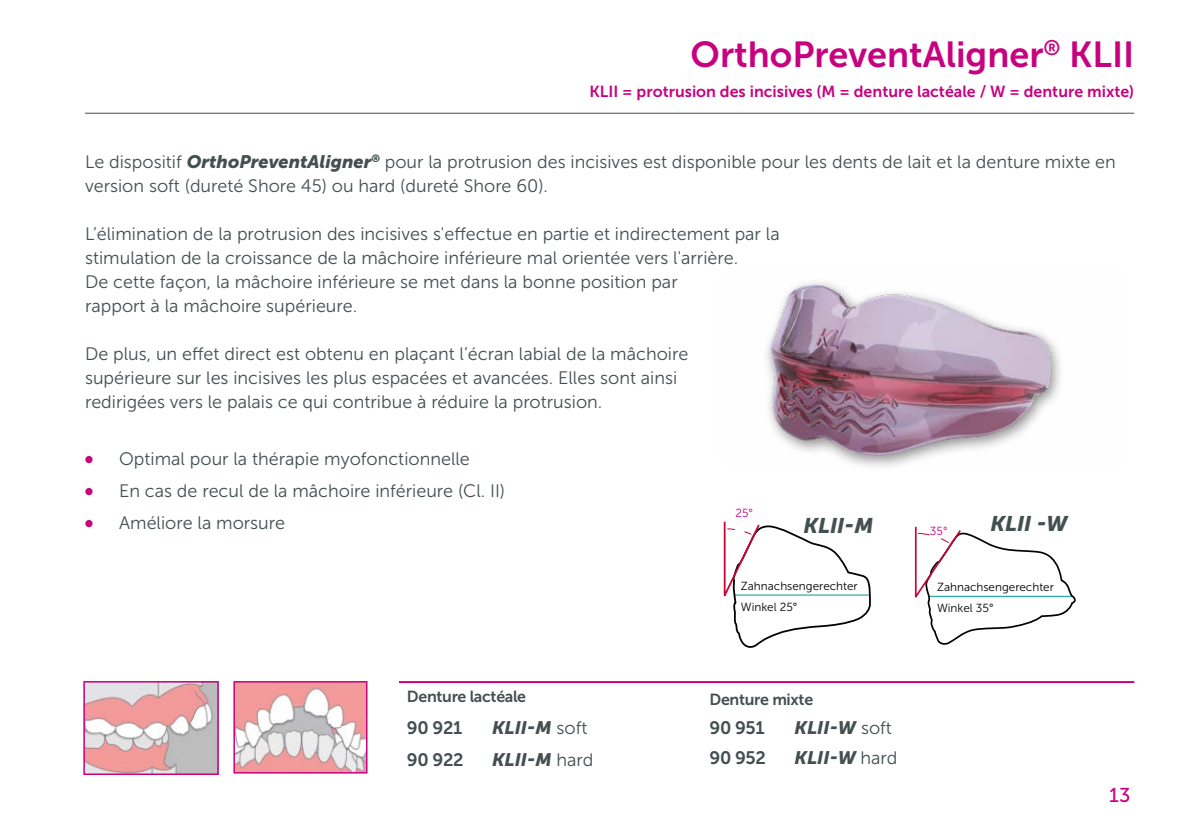
<style>
.page{position:relative;width:1191px;height:840px;background:#fff}
.page>*{position:absolute;margin:0;border:0;box-sizing:border-box;transform-origin:0 0}
.t1{font:36px "Museo Sans 700";color:#c7027f}
.t2{font:italic 21px "Museo Sans 900";color:#444f50}
.t3{font:20px "Museo Sans 500";color:#c7027f}
.t4{font:18px/24px "Museo Sans 300";color:#444f50}
.t5{font:italic 18px "Museo Sans 900";color:#444f50}
.t6{font:18px "Museo Sans 700";letter-spacing:-.02em;color:#444f50}
.t7{font:16px "Museo Sans 700";color:#c7027f}
.t8{font:16px "Museo Sans 700";letter-spacing:-.02em;color:#444f50}
.t9{font:11.8px/21px "Museo Sans 300";color:#000}
.t10{font:11.8px "Museo Sans 300";color:#c7027f}
.s1{font-family:"Museo Sans 900";font-style:italic}
.s2{color:#c7027f}
.s3{font-family:"Museo Sans 300";font-style:normal}
</style>
<div class="page">
<hr style="left:85px;top:113px;width:1049px;height:1px;background:#444f50">
<img style="left:86px;top:683px;width:130px;height:88px">
<div style="left:83px;top:680px;width:136px;height:94px;border:2px solid #c7027f"></div>
<img style="left:236px;top:683px;width:128px;height:87px">
<div style="left:233px;top:680px;width:134px;height:93px;border:2px solid #c7027f"></div>
<hr style="left:399px;top:680px;width:85px;height:2px;background:#c7027f">
<hr style="left:484px;top:680px;width:650px;height:2px;background:#c7027f">
<img style="left:766px;top:282px;width:295px;height:185px">
<svg style="left:723px;top:521px;width:148px;height:127px"></svg>
<svg style="left:914px;top:526px;width:162px;height:119px"></svg>
<h1 class="t1" style="left:690px;top:34px;width:445px">OrthoPreventAligner<sup>®</sup> KLII</h1>
<p class="t7" style="left:589px;top:82px;width:546px">KLII = protrusion des incisives (M = denture lactéale / W = denture mixte)</p>
<p class="t4" style="left:85px;top:150px;width:1032px">Le dispositif <span class="s1">OrthoPreventAligner</span><sup>®</sup> pour la protrusion des incisives est disponible pour les dents de lait et la denture mixte en version soft (dureté Shore 45) ou hard (dureté Shore 60).</p>
<p class="t4" style="left:85px;top:222px;width:696px">L’élimination de la protrusion des incisives s'effectue en partie et indirectement par la stimulation de la croissance de la mâchoire inférieure mal orientée vers l'arrière.<br>De cette façon, la mâchoire inférieure se met dans la bonne position par<br>rapport à la mâchoire supérieure.</p>
<p class="t4" style="left:85px;top:342px;width:605px">De plus, un effet direct est obtenu en plaçant l’écran labial de la mâchoire supérieure sur les incisives les plus espacées et avancées. Elles sont ainsi redirigées vers le palais ce qui contribue à réduire la protrusion.</p>
<p class="t4" style="left:85px;top:446px;width:386px"><span class="s2">●</span> Optimal pour la thérapie myofonctionnelle</p>
<p class="t4" style="left:85px;top:478px;width:421px"><span class="s2">●</span> En cas de recul de la mâchoire inférieure (Cl. II)</p>
<p class="t4" style="left:85px;top:510px;width:202px"><span class="s2">●</span> Améliore la morsure</p>
<p class="t10" style="left:735px;top:506px;width:19px">25°</p>
<p class="t10" style="left:930px;top:524px;width:19px">35°</p>
<p class="t2" style="left:990px;top:511px;width:79px">KLII -W</p>
<p class="t2" style="left:803px;top:513px;width:71px">KLII-M</p>
<p class="t8" style="left:407px;top:687px;width:121px">Denture lactéale</p>
<p class="t6" style="left:407px;top:717px;width:57px">90 921</p>
<p class="t5" style="left:492px;top:716px;width:97px">KLII-M <span class="s3">soft</span></p>
<p class="t6" style="left:407px;top:748px;width:58px">90 922</p>
<p class="t5" style="left:492px;top:748px;width:103px">KLII-M <span class="s3">hard</span></p>
<p class="t9" style="left:741px;top:575px;width:118px">Zahnachsengerechter<br>Winkel 25°</p>
<p class="t8" style="left:709px;top:690px;width:105px">Denture mixte</p>
<p class="t6" style="left:709px;top:717px;width:57px">90 951</p>
<p class="t5" style="left:794px;top:717px;width:99px">KLII-W <span class="s3">soft</span></p>
<p class="t6" style="left:709px;top:747px;width:58px">90 952</p>
<p class="t5" style="left:794px;top:747px;width:104px">KLII-W <span class="s3">hard</span></p>
<p class="t9" style="left:937px;top:576px;width:118px">Zahnachsengerechter<br>Winkel 35°</p>
<p class="t3" style="left:1109px;top:783px;width:23px">13</p>
</div>
